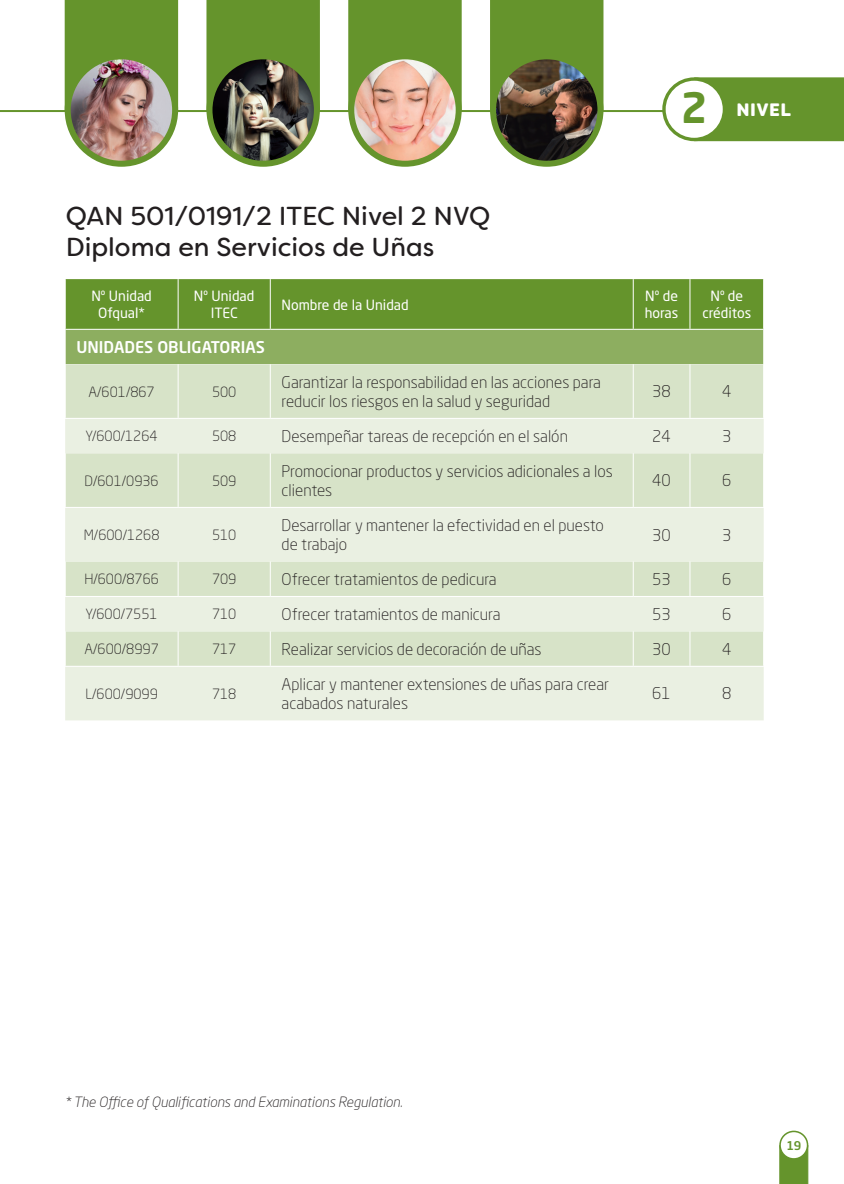
<style>
.page{position:relative;width:844px;height:1184px;background:#fff}
.page>*{position:absolute;margin:0;border:0;box-sizing:border-box;transform-origin:0 0}
.t1{font:700 41.4px "Neo Sans Std";color:#65942c}
.cer33{font:26px/31.2px "Filson Soft";color:#231f20}
.t2{font:900 18px "Filson Soft";letter-spacing:.02em;color:#fff}
.tabla_txt{font:300 16px/19.2px "Neo Sans Std";color:#231f20}
.tabla_unidades{font:500 16px "Neo Sans Std";color:#fff}
.tabla_txt-2{font:300 14px "Neo Sans Std";color:#231f20}
.Tabla--enunciado{font:14px/16.8px "Neo Sans Std";color:#fff;text-align:center}
.nota{font:italic 300 14px "Neo Sans Std";color:#231f20}
.t3{font:500 12px "Neo Sans Std";color:#65942c}
</style>
<div class="page">
<hr style="left:0;top:110px;width:761px;height:2px;background:#65942c">
<div style="left:206px;top:0;width:114px;height:102px;background:#65942c"></div>
<div style="left:65px;top:0;width:113px;height:102px;background:#65942c"></div>
<img style="left:209px;top:56px;width:108px;height:108px;border-radius:54px">
<div style="left:206px;top:53px;width:114px;height:114px;border:6px solid #65942c;border-radius:50%"></div>
<img style="left:68px;top:56px;width:107px;height:108px;border-radius:54px">
<div style="left:65px;top:53px;width:113px;height:114px;border:6px solid #65942c;border-radius:50%"></div>
<svg style="left:779px;top:1149px;width:29px;height:35px"></svg>
<div style="left:780px;top:1131px;width:27px;height:28px;background:#fff;border-radius:50%"></div>
<div style="left:779px;top:1131px;width:29px;height:29px;border:2px solid #65942c;border-radius:50%"></div>
<div style="left:700px;top:77px;width:144px;height:64px;background:#65942c"></div>
<div style="left:348px;top:0;width:114px;height:102px;background:#65942c"></div>
<div style="left:664px;top:79px;width:60px;height:60px;background:#fff;border-radius:50%"></div>
<div style="left:662px;top:77px;width:64px;height:64px;border:3px solid #65942c;border-radius:50%"></div>
<img style="left:351px;top:56px;width:108px;height:108px;border-radius:54px">
<div style="left:348px;top:53px;width:114px;height:114px;border:6px solid #65942c;border-radius:50%"></div>
<div style="left:490px;top:0;width:113px;height:102px;background:#65942c"></div>
<img style="left:493px;top:56px;width:107px;height:108px;border-radius:54px">
<div style="left:490px;top:53px;width:113px;height:114px;border:6px solid #65942c;border-radius:50%"></div>
<div style="left:66px;top:279px;width:697px;height:50px;background:#65942c"></div>
<div style="left:65px;top:329px;width:698px;height:35px;background:#8dae60"></div>
<div style="left:66px;top:364px;width:697px;height:54px;background:#d7e3c8"></div>
<svg style="left:65px;top:419px;width:698px;height:301px;background:#e2ead7"></svg>
<hr style="left:633px;top:279px;width:1px;height:50px;background:#fff">
<hr style="left:270px;top:364px;width:1px;height:54px;background:#fff">
<hr style="left:633px;top:364px;width:1px;height:54px;background:#fff">
<hr style="left:270px;top:453px;width:1px;height:54px;background:#fff">
<hr style="left:65px;top:330px;width:1px;height:34px;background:#fff">
<hr style="left:633px;top:453px;width:1px;height:54px;background:#fff">
<hr style="left:178px;top:364px;width:1px;height:54px;background:#fff">
<hr style="left:689px;top:364px;width:1px;height:54px;background:#fff">
<hr style="left:65px;top:453px;width:1px;height:54px;background:#fff">
<hr style="left:65px;top:507px;width:113px;height:1px;background:#fff">
<hr style="left:178px;top:453px;width:1px;height:54px;background:#fff">
<hr style="left:178px;top:507px;width:92px;height:1px;background:#fff">
<hr style="left:270px;top:507px;width:363px;height:1px;background:#fff">
<hr style="left:633px;top:507px;width:57px;height:1px;background:#fff">
<hr style="left:689px;top:453px;width:1px;height:54px;background:#fff">
<hr style="left:690px;top:507px;width:74px;height:1px;background:#fff">
<hr style="left:65px;top:561px;width:1px;height:35px;background:#fff">
<hr style="left:270px;top:561px;width:1px;height:35px;background:#fff">
<hr style="left:65px;top:596px;width:113px;height:1px;background:#fff">
<hr style="left:178px;top:561px;width:1px;height:35px;background:#fff">
<hr style="left:633px;top:561px;width:1px;height:35px;background:#fff">
<hr style="left:178px;top:596px;width:92px;height:1px;background:#fff">
<hr style="left:270px;top:596px;width:363px;height:1px;background:#fff">
<hr style="left:633px;top:596px;width:57px;height:1px;background:#fff">
<hr style="left:689px;top:561px;width:1px;height:35px;background:#fff">
<hr style="left:690px;top:596px;width:74px;height:1px;background:#fff">
<hr style="left:65px;top:631px;width:1px;height:35px;background:#fff">
<hr style="left:65px;top:666px;width:113px;height:1px;background:#fff">
<hr style="left:178px;top:631px;width:1px;height:35px;background:#fff">
<hr style="left:178px;top:666px;width:92px;height:1px;background:#fff">
<hr style="left:270px;top:666px;width:363px;height:1px;background:#fff">
<hr style="left:633px;top:666px;width:57px;height:1px;background:#fff">
<hr style="left:689px;top:631px;width:1px;height:35px;background:#fff">
<hr style="left:690px;top:666px;width:74px;height:1px;background:#fff">
<hr style="left:65px;top:329px;width:113px;height:1px;background:#fff">
<hr style="left:178px;top:329px;width:92px;height:1px;background:#fff">
<hr style="left:270px;top:329px;width:363px;height:1px;background:#fff">
<hr style="left:633px;top:329px;width:57px;height:1px;background:#fff">
<hr style="left:690px;top:329px;width:74px;height:1px;background:#fff">
<hr style="left:178px;top:279px;width:1px;height:50px;background:#fff">
<hr style="left:270px;top:279px;width:1px;height:50px;background:#fff">
<hr style="left:689px;top:279px;width:1px;height:50px;background:#fff">
<hr style="left:270px;top:631px;width:1px;height:35px;background:#fff">
<hr style="left:633px;top:631px;width:1px;height:35px;background:#fff">
<h1 class="t1" style="left:681px;top:81px;width:28px">2</h1>
<p class="t2" style="left:736px;top:98px;width:56px">NIVEL</p>
<p class="cer33" style="left:66px;top:200px;width:426px">QAN 501/0191/2 ITEC Nivel 2 NVQ<br>Diploma en Servicios de Uñas</p>
<p class="Tabla--enunciado" style="left:91px;top:287px;width:62px">Nº Unidad<br>Ofqual*</p>
<p class="Tabla--enunciado" style="left:194px;top:287px;width:62px">Nº Unidad<br>ITEC</p>
<p class="Tabla--enunciado" style="left:282px;top:296px;width:129px">Nombre de la Unidad</p>
<p class="Tabla--enunciado" style="left:645px;top:287px;width:35px;text-align:left">Nº de horas</p>
<p class="Tabla--enunciado" style="left:702px;top:287px;width:50px">Nº de créditos</p>
<p class="tabla_unidades" style="left:77px;top:337px;width:190px">UNIDADES OBLIGATORIAS</p>
<p class="tabla_txt-2" style="left:89px;top:383px;width:68px">A/601/867</p>
<p class="tabla_txt-2" style="left:212px;top:383px;width:26px">500</p>
<p class="tabla_txt" style="left:282px;top:372px;width:321px">Garantizar la responsabilidad en las acciones para reducir los riesgos en la salud y seguridad</p>
<p class="tabla_txt" style="left:652px;top:382px;width:20px">38</p>
<p class="tabla_txt" style="left:722px;top:382px;width:11px">4</p>
<p class="tabla_txt-2" style="left:86px;top:428px;width:74px">Y/600/1264</p>
<p class="tabla_txt-2" style="left:212px;top:428px;width:26px">508</p>
<p class="tabla_txt" style="left:282px;top:426px;width:288px">Desempeñar tareas de recepción en el salón</p>
<p class="tabla_txt" style="left:652px;top:426px;width:20px">24</p>
<p class="tabla_txt" style="left:722px;top:426px;width:11px">3</p>
<p class="tabla_txt-2" style="left:85px;top:472px;width:76px">D/601/0936</p>
<p class="tabla_txt-2" style="left:212px;top:472px;width:26px">509</p>
<p class="tabla_txt" style="left:282px;top:461px;width:333px">Promocionar productos y servicios adicionales a los clientes</p>
<p class="tabla_txt" style="left:652px;top:471px;width:20px">40</p>
<p class="tabla_txt" style="left:722px;top:471px;width:11px">6</p>
<p class="tabla_txt-2" style="left:84px;top:526px;width:77px">M/600/1268</p>
<p class="tabla_txt-2" style="left:212px;top:526px;width:26px">510</p>
<p class="tabla_txt" style="left:282px;top:515px;width:324px">Desarrollar y mantener la efectividad en el puesto de trabajo</p>
<p class="tabla_txt" style="left:652px;top:525px;width:20px">30</p>
<p class="tabla_txt" style="left:722px;top:525px;width:11px">3</p>
<p class="tabla_txt-2" style="left:84px;top:571px;width:76px">H/600/8766</p>
<p class="tabla_txt-2" style="left:212px;top:571px;width:26px">709</p>
<p class="tabla_txt" style="left:282px;top:569px;width:217px">Ofrecer tratamientos de pedicura</p>
<p class="tabla_txt" style="left:652px;top:569px;width:20px">53</p>
<p class="tabla_txt" style="left:722px;top:569px;width:11px">6</p>
<p class="tabla_txt-2" style="left:86px;top:606px;width:74px">Y/600/7551</p>
<p class="tabla_txt-2" style="left:212px;top:606px;width:26px">710</p>
<p class="tabla_txt" style="left:282px;top:604px;width:220px">Ofrecer tratamientos de manicura</p>
<p class="tabla_txt" style="left:652px;top:604px;width:20px">53</p>
<p class="tabla_txt" style="left:722px;top:604px;width:11px">6</p>
<p class="tabla_txt-2" style="left:84px;top:641px;width:76px">A/600/8997</p>
<p class="tabla_txt-2" style="left:212px;top:641px;width:26px">717</p>
<p class="tabla_txt" style="left:282px;top:639px;width:261px">Realizar servicios de decoración de uñas</p>
<p class="tabla_txt" style="left:652px;top:639px;width:20px">30</p>
<p class="tabla_txt" style="left:722px;top:639px;width:11px">4</p>
<p class="tabla_txt-2" style="left:85px;top:685px;width:74px">L/600/9099</p>
<p class="tabla_txt-2" style="left:212px;top:685px;width:26px">718</p>
<p class="tabla_txt" style="left:282px;top:674px;width:329px">Aplicar y mantener extensiones de uñas para crear acabados naturales</p>
<p class="tabla_txt" style="left:652px;top:684px;width:20px">61</p>
<p class="tabla_txt" style="left:722px;top:684px;width:11px">8</p>
<p class="nota" style="left:65px;top:1094px;width:339px">* The Office of Qualifications and Examinations Regulation.</p>
<p class="t3" style="left:786px;top:1138px;width:17px">19</p>
</div>
